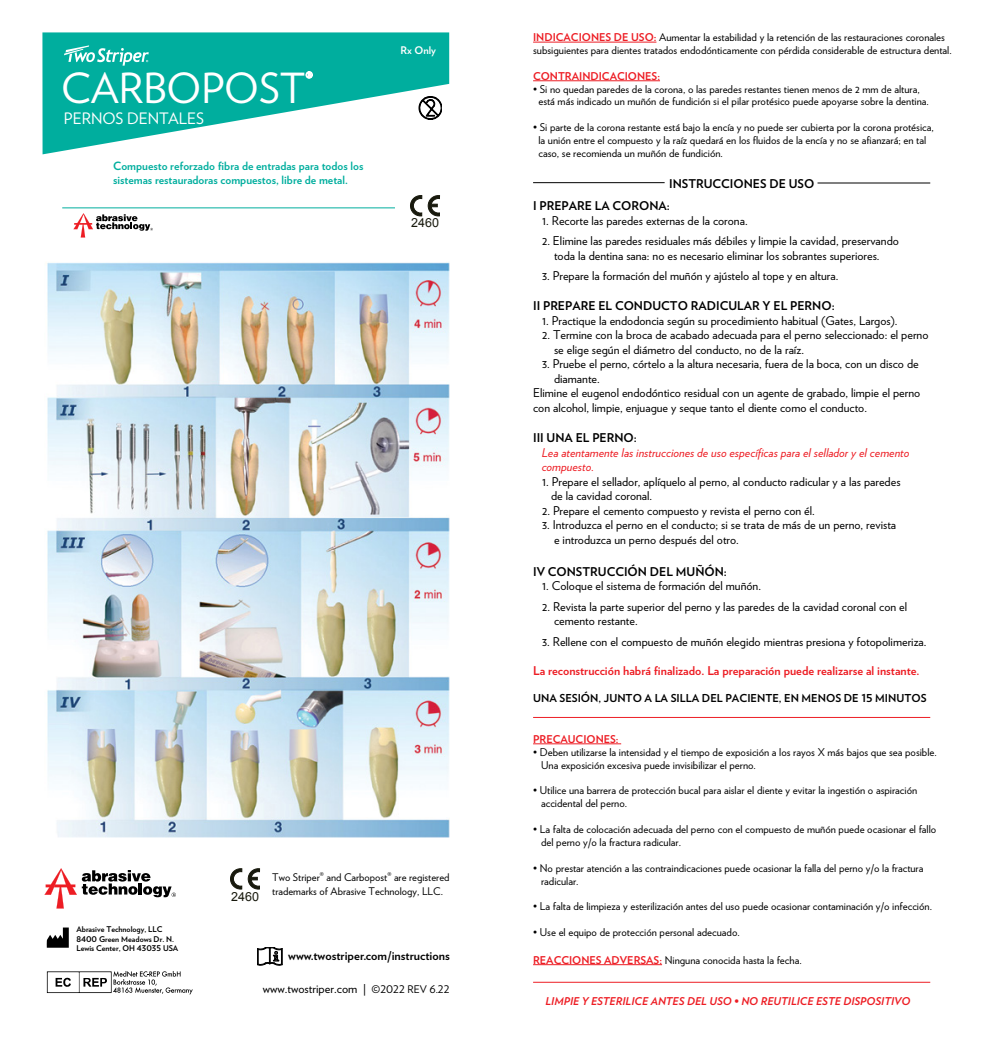
<style>
.page{position:relative;width:993px;height:1040px;background:#fff}
.page>*{position:absolute;margin:0;border:0;box-sizing:border-box;transform-origin:0 0}
.t1{font:41.48px "Verlag";color:#fff}
.t2{font:15.75px "Verlag";color:#fff}
.t3{font:12.6px "Arial";color:#18190d}
.t4{font:12.25px "Verlag";color:#000}
.t5{font:700 12.25px "Verlag";color:#000}
.t6{font:12.08px/14.5px "Verlag";color:#000}
.t7{font:700 12.08px/22.6px "Verlag";color:#000}
.t8{font:italic 12.08px/14.5px "Verlag";color:#ed1d24}
.t9{font:700 12.08px "Verlag";color:#ed1d24}
.t10{font:700 11.38px/14px "Verlag";color:#00ae9e}
.t11{font:700 10.85px "Verlag";color:#000}
.t12{font:10.67px/13px "Verlag";color:#000}
.t13{font:italic 700 10.67px "Verlag";color:#ed1d24}
.t14{font:700 10.67px "Verlag";color:#ed1d24}
.t15{font:10.5px/14px "Verlag";color:#000}
.t16{font:700 10.5px "Verlag";color:#fff}
.t17{font:700 7.88px/9.5px "Verlag";color:#000}
.s1{font-size:10.5px}
.s2{font-weight:700;color:#ed1d24}
</style>
<div class="page">
<hr style="left:62px;top:207px;width:333px;height:1px;background:#00ae9e">
<img style="left:47px;top:262px;width:402px;height:575px">
<svg style="left:42px;top:32px;width:407px;height:122px;fill:#00ae9e"></svg>
<svg style="left:64px;top:45px;width:85px;height:21px;background:#42c3b7"></svg>
<svg style="left:410px;top:195px;width:12px;height:21px"></svg>
<svg style="left:428px;top:195px;width:11px;height:21px"></svg>
<svg style="left:73px;top:213px;width:80px;height:24px"></svg>
<svg style="left:419px;top:96px;width:23px;height:24px"></svg>
<hr style="left:533px;top:743px;width:88px;height:1px;background:#ed1d24">
<hr style="left:533px;top:964px;width:129px;height:1px;background:#ed1d24">
<hr style="left:533px;top:717px;width:397px;height:1px;background:#ed1d24">
<hr style="left:533px;top:42px;width:123px;height:1px;background:#ed1d24">
<hr style="left:533px;top:80px;width:127px;height:1px;background:#ed1d24">
<hr style="left:533px;top:182px;width:131px;height:1px;background:#000">
<hr style="left:817px;top:183px;width:113px;height:1px;background:#000">
<hr style="left:533px;top:982px;width:397px;height:1px;background:#ed1d24">
<svg style="left:230px;top:868px;width:12px;height:21px"></svg>
<svg style="left:248px;top:868px;width:12px;height:21px"></svg>
<svg style="left:257px;top:947px;width:26px;height:19px"></svg>
<svg style="left:44px;top:868px;width:132px;height:40px"></svg>
<svg style="left:46px;top:927px;width:23px;height:21px"></svg>
<svg style="left:47px;top:971px;width:146px;height:23px"></svg>
<h1 class="t1" style="left:61px;top:57px;width:253px">CARBOPOST<sup>®</sup></h1>
<h2 class="t2" style="left:64px;top:107px;width:141px">PERNOS DENTALES</h2>
<p class="t10" style="left:113px;top:158px;width:252px">Compuesto reforzado fibra de entradas para todos los sistemas restauradoras compuestos, libre de metal.</p>
<p class="t16" style="left:400px;top:42px;width:37px">Rx Only</p>
<p class="t3" style="left:411px;top:215px;width:29px">2460</p>
<p class="t17" style="left:76px;top:924px;width:103px">Abrasive Technology, LLC<br>8400 Green Meadows Dr. N.<br>Lewis Center, OH 43035 USA</p>
<p class="t3" style="left:231px;top:887px;width:29px">2460</p>
<p class="t15" style="left:272px;top:870px;width:179px">Two Striper® and Carbopost® are registered trademarks of Abrasive Technology, LLC.</p>
<p class="t5" style="left:288px;top:946px;width:163px">www.twostriper.com/instructions</p>
<p class="t4" style="left:263px;top:979px;width:188px">www.twostriper.com | <span class="s1">©2022 REV 6.22</span></p>
<p class="t12" style="left:533px;top:30px;width:420px"><span class="s2">INDICACIONES DE USO:</span> Aumentar la estabilidad y la retención de las restauraciones coronales subsiguientes para dientes tratados endodónticamente con pérdida considerable de estructura dental.</p>
<p class="t14" style="left:533px;top:67px;width:128px">CONTRAINDICACIONES:</p>
<p class="t12" style="left:538px;top:82px;width:392px;text-indent:-5px">• Si no quedan paredes de la corona, o las paredes restantes tienen menos de 2 mm de altura, está más indicado un muñón de fundición si el pilar protésico puede apoyarse sobre la dentina.</p>
<p class="t12" style="left:538px;top:120px;width:397px;text-indent:-5px">• Si parte de la corona restante está bajo la encía y no puede ser cubierta por la corona protésica, la unión entre el compuesto y la raíz quedará en los fluidos de la encía y no se afianzará; en tal caso, se recomienda un muñón de fundición.</p>
<p class="t7" style="left:533px;top:171px;width:283px;text-indent:136px">INSTRUCCIONES DE USO<br>I PREPARE LA CORONA:</p>
<p class="t6" style="left:542px;top:212px;width:207px">1. Recorte las paredes externas de la corona.</p>
<p class="t6" style="left:554px;top:233px;width:346px;text-indent:-12px">2. Elimine las paredes residuales más débiles y limpie la cavidad, preservando toda la dentina sana: no es necesario eliminar los sobrantes superiores.</p>
<p class="t6" style="left:542px;top:268px;width:298px">3. Prepare la formación del muñón y ajústelo al tope y en altura.</p>
<p class="t7" style="left:533px;top:294px;width:303px">II PREPARE EL CONDUCTO RADICULAR Y EL PERNO:</p>
<p class="t6" style="left:542px;top:312px;width:357px">1. Practique la endodoncia según su procedimiento habitual (Gates, Largos).</p>
<p class="t6" style="left:554px;top:327px;width:376px;text-indent:-12px">2. Termine con la broca de acabado adecuada para el perno seleccionado: el perno se elige según el diámetro del conducto, no de la raíz.</p>
<p class="t6" style="left:542px;top:356px;width:378px">3. Pruebe el perno, córtelo a la altura necesaria, fuera de la boca, con un disco de</p>
<p class="t6" style="left:554px;top:370px;width:47px">diamante.</p>
<p class="t6" style="left:533px;top:385px;width:388px">Elimine el eugenol endodóntico residual con un agente de grabado, limpie el perno</p>
<p class="t6" style="left:533px;top:399px;width:335px">con alcohol, limpie, enjuague y seque tanto el diente como el conducto.</p>
<p class="t7" style="left:533px;top:426px;width:105px">III UNA EL PERNO:</p>
<p class="t8" style="left:541px;top:444px;width:369px">Lea atentamente las instrucciones de uso específicas para el sellador y el cemento compuesto.</p>
<p class="t6" style="left:551px;top:473px;width:351px;text-indent:-9px">1. Prepare el sellador, aplíquelo al perno, al conducto radicular y a las paredes de la cavidad coronal.</p>
<p class="t6" style="left:542px;top:502px;width:274px">2. Prepare el cemento compuesto y revista el perno con él.</p>
<p class="t6" style="left:554px;top:517px;width:343px;text-indent:-12px">3. Introduzca el perno en el conducto; si se trata de más de un perno, revista e introduzca un perno después del otro.</p>
<p class="t7" style="left:533px;top:559px;width:195px">IV CONSTRUCCIÓN DEL MUÑÓN:</p>
<p class="t6" style="left:542px;top:578px;width:220px">1. Coloque el sistema de formación del muñón.</p>
<p class="t6" style="left:554px;top:598px;width:354px;text-indent:-12px">2. Revista la parte superior del perno y las paredes de la cavidad coronal con el cemento restante.</p>
<p class="t6" style="left:542px;top:633px;width:386px">3. Rellene con el compuesto de muñón elegido mientras presiona y fotopolimeriza.</p>
<p class="t9" style="left:533px;top:661px;width:388px">La reconstrucción habrá finalizado. La preparación puede realizarse al instante.</p>
<p class="t11" style="left:533px;top:689px;width:395px">UNA SESIÓN, JUNTO A LA SILLA DEL PACIENTE, EN MENOS DE 15 MINUTOS</p>
<p class="t14" style="left:533px;top:730px;width:87px">PRECAUCIONES:</p>
<p class="t12" style="left:541px;top:744px;width:397px;text-indent:-8px">• Deben utilizarse la intensidad y el tiempo de exposición a los rayos X más bajos que sea posible.<br>Una exposición excesiva puede invisibilizar el perno.</p>
<p class="t12" style="left:541px;top:783px;width:377px;text-indent:-8px">• Utilice una barrera de protección bucal para aislar el diente y evitar la ingestión o aspiración accidental del perno.</p>
<p class="t12" style="left:541px;top:822px;width:396px;text-indent:-8px">• La falta de colocación adecuada del perno con el compuesto de muñón puede ocasionar el fallo del perno y/o la fractura radicular.</p>
<p class="t12" style="left:541px;top:860px;width:384px;text-indent:-8px">• No prestar atención a las contraindicaciones puede ocasionar la falla del perno y/o la fractura radicular.</p>
<p class="t12" style="left:533px;top:899px;width:400px">• La falta de limpieza y esterilización antes del uso puede ocasionar contaminación y/o infección.</p>
<p class="t12" style="left:533px;top:925px;width:208px">• Use el equipo de protección personal adecuado.</p>
<p class="t12" style="left:533px;top:952px;width:270px"><span class="s2">REACCIONES ADVERSAS:</span> Ninguna conocida hasta la fecha.</p>
<p class="t13" style="left:545px;top:992px;width:366px">LIMPIE Y ESTERILICE ANTES DEL USO • NO REUTILICE ESTE DISPOSITIVO</p>
</div>
